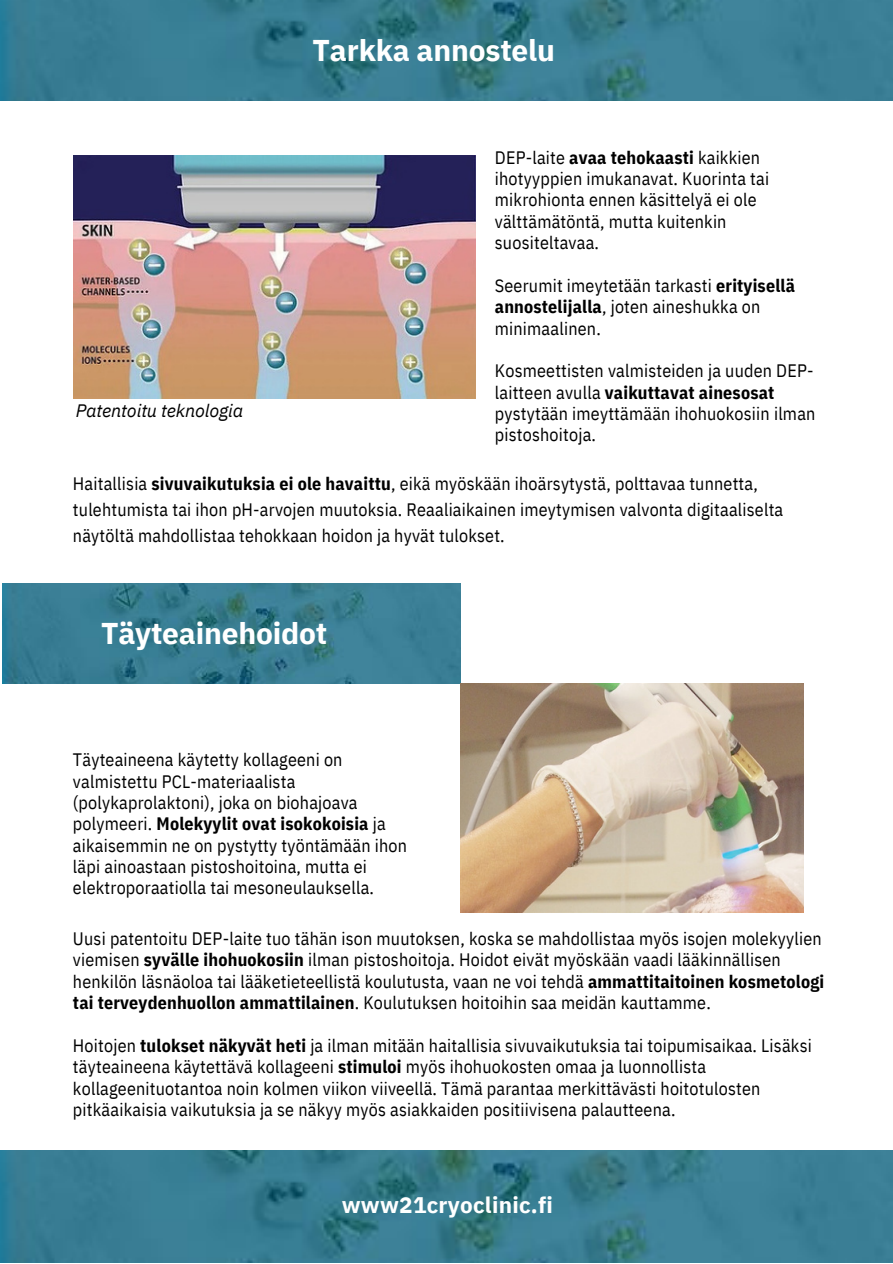
<style>
.page{position:relative;width:893px;height:1264px;background:#fff}
.page>*{position:absolute;margin:0;border:0;box-sizing:border-box;transform-origin:0 0}
.t1{font:700 30px "IBM Plex Sans";letter-spacing:-.005em;color:#fff}
.t2{font:700 22.5px "IBM Plex Sans";letter-spacing:.01em;color:#fff}
.t3{font:18px/21.3px "IBM Plex Sans Cond";letter-spacing:.01em;color:#000}
.t4{font:italic 18px "IBM Plex Sans";letter-spacing:-.005em;color:#000}
.s1{font-weight:700}
</style>
<div class="page">
<img style="left:2px;top:583px;width:458px;height:100px">
<img style="left:73px;top:155px;width:402px;height:243px">
<img style="left:0;top:1px;width:892px;height:100px">
<img style="left:0;top:1150px;width:892px;height:112px">
<img style="left:460px;top:684px;width:343px;height:228px">
<p class="t4" style="left:76px;top:398px;width:169px">Patentoitu teknologia</p>
<p class="t1" style="left:312px;top:30px;width:244px">Tarkka annostelu</p>
<p class="t3" style="left:495px;top:146px;width:276px">DEP-laite <span class="s1">avaa tehokaasti</span> kaikkien ihotyyppien imukanavat. Kuorinta tai mikrohionta ennen käsittelyä ei ole välttämätöntä, mutta kuitenkin suositeltavaa.</p>
<p class="t3" style="left:495px;top:274px;width:301px">Seerumit imeytetään tarkasti <span class="s1">erityisellä annostelijalla</span>, joten aineshukka on minimaalinen.</p>
<p class="t3" style="left:495px;top:360px;width:322px">Kosmeettisten valmisteiden ja uuden DEP&shy;laitteen avulla <span class="s1">vaikuttavat ainesosat </span>pystytään imeyttämään ihohuokosiin ilman pistoshoitoja.</p>
<p class="t3" style="left:73px;top:470px;width:711px;line-height:25.8px">Haitallisia <span class="s1">sivuvaikutuksia ei ole havaittu</span>, eikä myöskään ihoärsytystä, polttavaa tunnetta, tulehtumista tai ihon pH-arvojen muutoksia. Reaaliaikainen imeytymisen valvonta digitaaliselta näytöltä mahdollistaa tehokkaan hoidon ja hyvät tulokset.</p>
<p class="t1" style="left:101px;top:613px;width:228px">Täyteainehoidot</p>
<p class="t3" style="left:73px;top:748px;width:335px">Täyteaineena käytetty kollageeni on valmistettu PCL-materiaalista (polykaprolaktoni), joka on biohajoava polymeeri. <span class="s1">Molekyylit ovat isokokoisia</span> ja aikaisemmin ne on pystytty työntämään ihon läpi ainoastaan pistoshoitoina, mutta ei elektroporaatiolla tai mesoneulauksella.</p>
<p class="t3" style="left:73px;top:927px;width:752px">Uusi patentoitu DEP-laite tuo tähän ison muutoksen, koska se mahdollistaa myös isojen molekyylien viemisen <span class="s1">syvälle ihohuokosiin</span> ilman pistoshoitoja. Hoidot eivät myöskään vaadi lääkinnällisen henkilön läsnäoloa tai lääketieteellistä koulutusta, vaan ne voi tehdä <span class="s1">ammattitaitoinen kosmetologi tai terveydenhuollon ammattilainen</span>. Koulutuksen hoitoihin saa meidän kauttamme.</p>
<p class="t3" style="left:73px;top:1034px;width:740px">Hoitojen <span class="s1">tulokset näkyvät heti</span> ja ilman mitään haitallisia sivuvaikutuksia tai toipumisaikaa. Lisäksi täyteaineena käytettävä kollageeni <span class="s1">stimuloi</span> myös ihohuokosten omaa ja luonnollista kollageenituotantoa noin kolmen viikon viiveellä. Tämä parantaa merkittävästi hoitotulosten pitkäaikaisia vaikutuksia ja se näkyy myös asiakkaiden positiivisena palautteena.</p>
<p class="t2" style="left:342px;top:1190px;width:212px">www21cryoclinic.fi</p>
</div>
